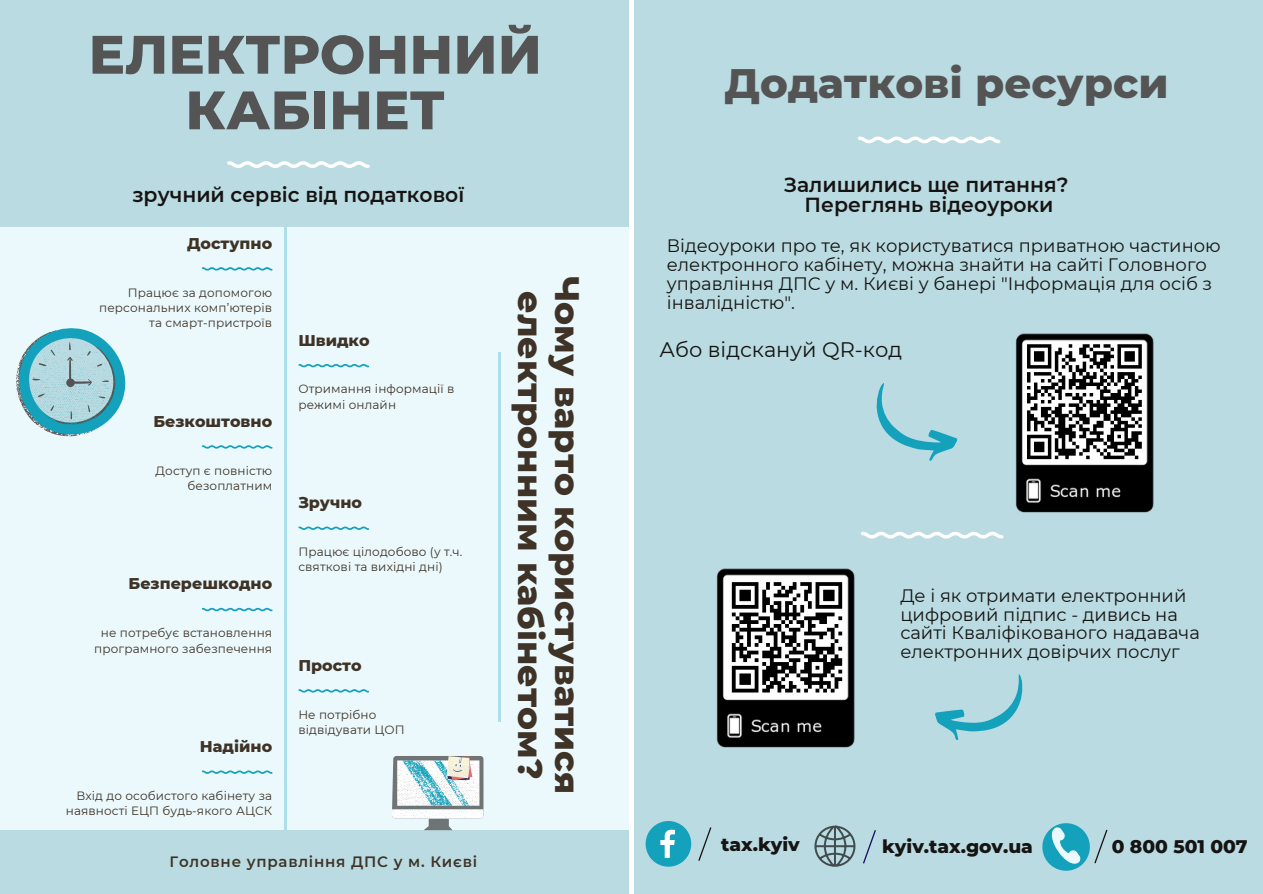
<style>
.page{position:relative;width:1263px;height:894px;background:#fff}
.page>*{position:absolute;margin:0;border:0;box-sizing:border-box;transform-origin:0 0}
.t1{font:800 54px/55.5px "Montserrat";color:#545454;text-align:center}
.t2{font:800 42px "Montserrat";color:#545454}
.t3{font:800 34.65px/37.2px "Montserrat";color:#3e3326;text-align:center}
.t4{font:21px "Montserrat";color:#161413}
.t5{font:600 20.4px/20.7px "Montserrat";color:#161413;text-align:center}
.t6{font:800 18.6px "Montserrat";color:#161413}
.t7{font:18px/18.9px "Montserrat";color:#161413}
.t8{font:800 15.9px "Montserrat";color:#3e3326}
.t9{font:600 15px "Montserrat";letter-spacing:.05em;color:#3e3326}
.t10{font:12px/15.3px "Montserrat";letter-spacing:.01em;color:#3e3326;text-align:right}
</style>
<div class="page">
<div style="left:0;top:0;width:1263px;height:893px;background:#ebf9fd"></div>
<hr style="left:284px;top:226px;width:3px;height:618px;background:#13a1bb">
<div style="left:0;top:0;width:649px;height:226px;background:#badbe1"></div>
<svg style="left:227px;top:161px;width:143px;height:7px"></svg>
<svg style="left:202px;top:267px;width:71px;height:3px"></svg>
<div style="left:0;top:830px;width:652px;height:63px;background:#badbe1"></div>
<svg style="left:202px;top:445px;width:71px;height:3px"></svg>
<svg style="left:298px;top:364px;width:71px;height:3px"></svg>
<svg style="left:298px;top:526px;width:71px;height:4px"></svg>
<svg style="left:202px;top:607px;width:71px;height:4px"></svg>
<svg style="left:298px;top:689px;width:71px;height:3px"></svg>
<svg style="left:202px;top:770px;width:71px;height:3px"></svg>
<hr style="left:498px;top:352px;width:2px;height:369px;background:#13a1bb">
<svg style="left:392px;top:756px;width:91px;height:74px"></svg>
<svg style="left:16px;top:328px;width:109px;height:108px"></svg>
<div style="left:634px;top:0;width:629px;height:893px;background:#badbe1"></div>
<svg style="left:858px;top:137px;width:142px;height:6px"></svg>
<svg style="left:876px;top:383px;width:82px;height:78px"></svg>
<img style="left:965px;top:333px;width:189px;height:206px">
<svg style="left:1027px;top:344px;width:115px;height:115px;background:#7b7b7b"></svg>
<svg style="left:861px;top:532px;width:142px;height:6px"></svg>
<img style="left:716px;top:568px;width:139px;height:180px">
<svg style="left:732px;top:582px;width:110px;height:110px;background:#7b7b7b"></svg>
<svg style="left:935px;top:674px;width:88px;height:66px"></svg>
<svg style="left:646px;top:821px;width:45px;height:45px"></svg>
<svg style="left:698px;top:827px;width:13px;height:33px"></svg>
<svg style="left:1042px;top:823px;width:65px;height:47px"></svg>
<svg style="left:814px;top:825px;width:41px;height:41px"></svg>
<svg style="left:863px;top:830px;width:13px;height:33px"></svg>
<hr style="left:630px;top:0;width:4px;height:893px;background:#fff">
<h1 class="t1" style="left:89px;top:27px;width:455px">ЕЛЕКТРОННИЙ<br>КАБІНЕТ</h1>
<h3 class="t5" style="left:132px;top:184px;width:333px">зручний сервіс від податкової</h3>
<h3 class="t8" style="left:187px;top:233px;width:87px">Доступно</h3>
<p class="t10" style="left:99px;top:284px;width:175px">Працює за допомогою персональних комп’ютерів та смарт-пристроїв</p>
<h3 class="t8" style="left:153px;top:411px;width:120px">Безкоштовно</h3>
<p class="t10" style="left:156px;top:462px;width:118px">Доступ є повністю безоплатним</p>
<h3 class="t8" style="left:129px;top:574px;width:145px">Безперешкодно</h3>
<p class="t10" style="left:94px;top:625px;width:179px;text-align:center">не потребує встановлення програмного забезпечення</p>
<h3 class="t8" style="left:200px;top:736px;width:74px">Надійно</h3>
<p class="t10" style="left:66px;top:787px;width:208px">Вхід до особистого кабінету за наявності ЕЦП будь-якого АЦСК</p>
<h3 class="t8" style="left:298px;top:330px;width:73px">Швидко</h3>
<p class="t10" style="left:298px;top:381px;width:158px;text-align:left">Отримання інформації в режимі онлайн</p>
<h3 class="t8" style="left:298px;top:492px;width:65px">Зручно</h3>
<p class="t10" style="left:298px;top:544px;width:166px;text-align:left">Працює цілодобово (у т.ч. святкові та вихідні дні)</p>
<h3 class="t8" style="left:298px;top:655px;width:65px">Просто</h3>
<p class="t10" style="left:298px;top:706px;width:108px;text-align:left">Не потрібно відвідувати ЦОП</p>
<p class="t9" style="left:170px;top:852px;width:309px">Головне управління ДПС у м. Києві</p>
<h3 class="t3" style="left:586px;top:276px;width:519px;rotate:90deg">Чому варто користуватися електронним кабінетом?</h3>
<h2 class="t2" style="left:724px;top:57px;width:446px">Додаткові ресурси</h2>
<h3 class="t5" style="left:784px;top:174px;width:286px">Залишились ще питання?<br>Переглянь відеоуроки</h3>
<h3 class="t7" style="left:667px;top:236px;width:556px">Відеоуроки про те, як користуватися приватною частиною електронного кабінету, можна знайти на сайті Головного управління ДПС у м. Києві у банері "Інформація для осіб з інвалідністю".</h3>
<h3 class="t4" style="left:660px;top:337px;width:244px">Або відскануй QR-код</h3>
<h3 class="t7" style="left:900px;top:585px;width:301px">Де і як отримати електронний цифровий підпис - дивись на сайті Кваліфікованого надавача електронних довірчих послуг</h3>
<h3 class="t6" style="left:721px;top:832px;width:80px">tax.kyiv</h3>
<h3 class="t6" style="left:882px;top:835px;width:152px">kyiv.tax.gov.ua</h3>
<h3 class="t6" style="left:1112px;top:834px;width:137px">0 800 501 007</h3>
</div>
